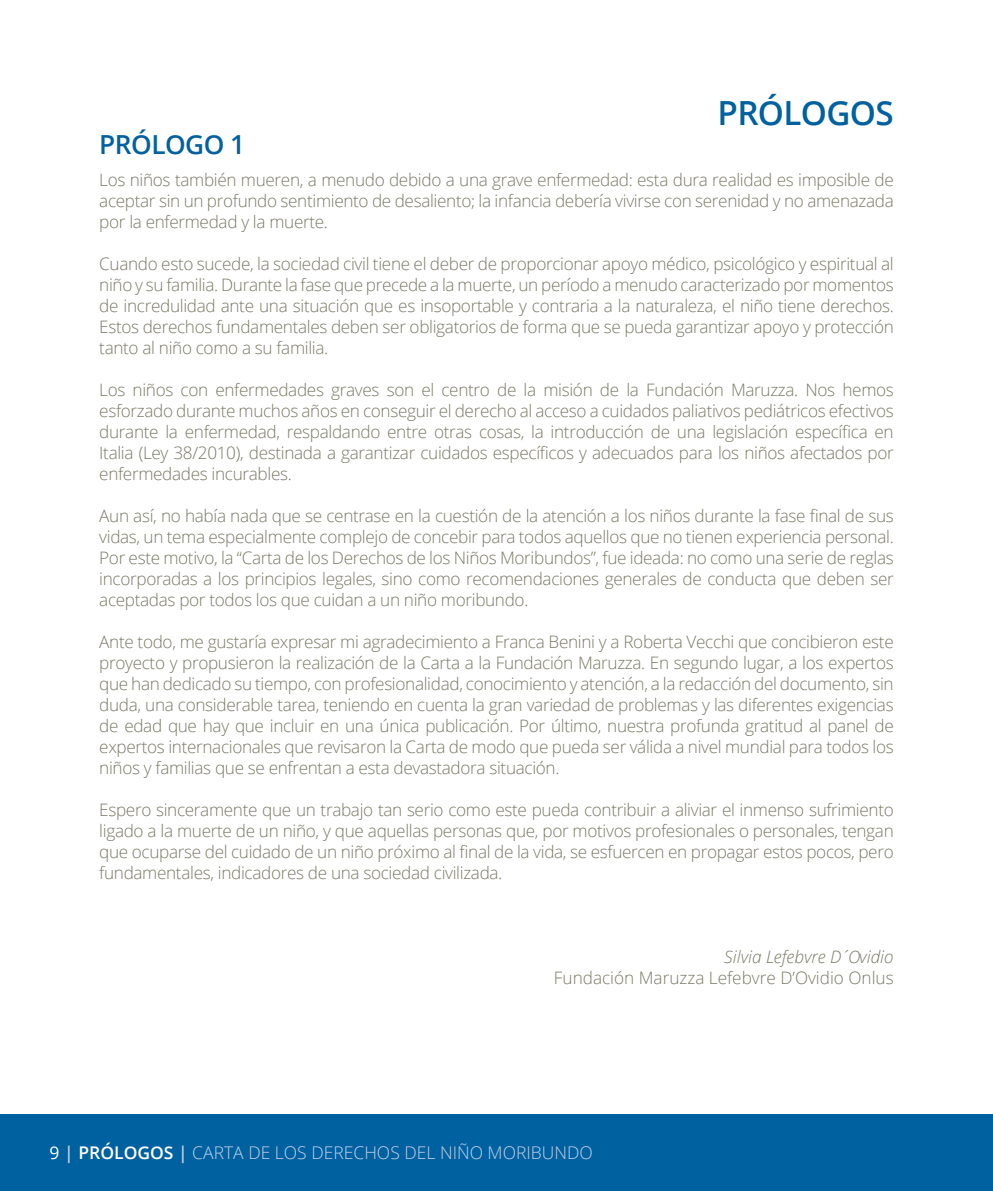
<style>
.page{position:relative;width:993px;height:1191px;background:#fff}
.page>*{position:absolute;margin:0;border:0;box-sizing:border-box;transform-origin:0 0}
.t1{font:600 33.25px "Open Sans";letter-spacing:-.02em;color:#0061a1}
.t2{font:600 26.25px "Open Sans";letter-spacing:-.02em;color:#0061a1}
.t3{font:300 17.5px "Open Sans";color:#c2d1e8}
.t4{font:300 17.15px/21px "Open Sans";letter-spacing:-.02em;color:#7a7966;text-align:justify}
.t5{font:300 17.15px "Open Sans";color:#7a7966}
.t6{font:italic 300 17.15px "Open Sans";color:#7a7966}
.s1{font-weight:400;color:#fff}
.s2{font-weight:600}
.s3{font-weight:600;color:#fff}
</style>
<div class="page">
<div style="left:0;top:1114px;width:992px;height:77px;background:#0061a1"></div>
<h1 class="t1" style="left:717px;top:90px;width:177px">PRÓLOGOS</h1>
<h2 class="t2" style="left:99px;top:127px;width:147px">PRÓLOGO 1</h2>
<p class="t4" style="left:99px;top:169px;width:795px">Los niños también mueren, a menudo debido a una grave enfermedad: esta dura realidad es imposible de aceptar sin un profundo sentimiento de desaliento; la infancia debería vivirse con serenidad y no amenazada por la enfermedad y la muerte.</p>
<p class="t4" style="left:99px;top:253px;width:795px">Cuando esto sucede, la sociedad civil tiene el deber de proporcionar apoyo médico, psicológico y espiritual al niño y su familia. Durante la fase que precede a la muerte, un período a menudo caracterizado por momentos de incredulidad ante una situación que es insoportable y contraria a la naturaleza, el niño tiene derechos.<br>Estos derechos fundamentales deben ser obligatorios de forma que se pueda garantizar apoyo y protección tanto al niño como a su familia.</p>
<p class="t4" style="left:99px;top:379px;width:795px">Los niños con enfermedades graves son el centro de la misión de la Fundación Maruzza. Nos hemos esforzado durante muchos años en conseguir el derecho al acceso a cuidados paliativos pediátricos efectivos durante la enfermedad, respaldando entre otras cosas, la introducción de una legislación específica en Italia (Ley 38/2010), destinada a garantizar cuidados específicos y adecuados para los niños afectados por enfermedades incurables.</p>
<p class="t4" style="left:99px;top:505px;width:795px">Aun así, no había nada que se centrase en la cuestión de la atención a los niños durante la fase final de sus vidas, un tema especialmente complejo de concebir para todos aquellos que no tienen experiencia personal.<br>Por este motivo, la “Carta de los Derechos de los Niños Moribundos”, fue ideada: no como una serie de reglas incorporadas a los principios legales, sino como recomendaciones generales de conducta que deben ser aceptadas por todos los que cuidan a un niño moribundo.</p>
<p class="t4" style="left:99px;top:631px;width:795px">Ante todo, me gustaría expresar mi agradecimiento a Franca Benini y a Roberta Vecchi que concibieron este proyecto y propusieron la realización de la Carta a la Fundación Maruzza. En segundo lugar, a los expertos que han dedicado su tiempo, con profesionalidad, conocimiento y atención, a la redacción del documento, sin duda, una considerable tarea, teniendo en cuenta la gran variedad de problemas y las diferentes exigencias de edad que hay que incluir en una única publicación. Por último, nuestra profunda gratitud al panel de expertos internacionales que revisaron la Carta de modo que pueda ser válida a nivel mundial para todos los niños y familias que se enfrentan a esta devastadora situación.</p>
<p class="t4" style="left:99px;top:799px;width:795px">Espero sinceramente que un trabajo tan serio como este pueda contribuir a aliviar el inmenso sufrimiento ligado a la muerte de un niño, y que aquellas personas que, por motivos profesionales o personales, tengan que ocuparse del cuidado de un niño próximo al final de la vida, se esfuercen en propagar estos pocos, pero fundamentales, indicadores de una sociedad civilizada.</p>
<p class="t6" style="left:724px;top:945px;width:171px">Silvia Lefebvre D´Ovidio</p>
<p class="t5" style="left:553px;top:966px;width:341px">Fundación Maruzza Lefebvre D’Ovidio Onlus</p>
<p class="t3" style="left:50px;top:1140px;width:544px"><span class="s1">9</span> <span class="s2">|</span> <span class="s3">PRÓLOGOS</span> <span class="s2">|</span> CARTA DE LOS DERECHOS DEL NIÑO MORIBUNDO</p>
</div>
